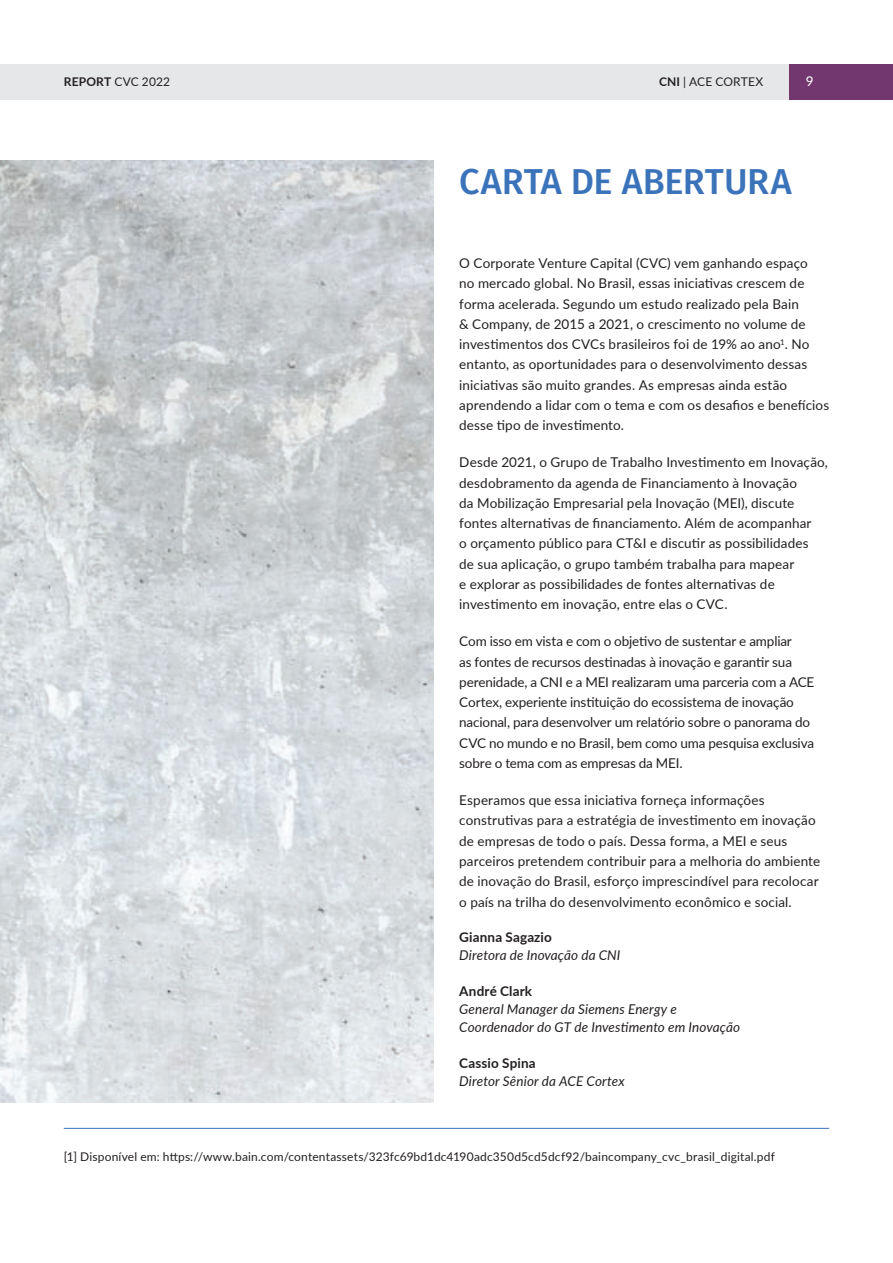
<style>
.page{position:relative;width:893px;height:1263px;background:#fff}
.page>*{position:absolute;margin:0;border:0;box-sizing:border-box;transform-origin:0 0}
.t1{font:500 36px "Fira Sans";color:#3b73ba}
.t2{font:13.5px/20.2px "Lato";letter-spacing:.01em;color:#231f20}
.t3{font:13.5px/20.2px "Lato";letter-spacing:-.01em;color:#231f20}
.t4{font:italic 13.5px/18px "Lato";letter-spacing:.01em;color:#231f20}
.t5{font:700 13.5px "Lato";letter-spacing:.01em;color:#231f20}
.t6{font:13.5px "Lato";color:#fff}
.t7{font:12px "Lato";letter-spacing:.015em;color:#231f20}
.s1{font-weight:700}
</style>
<div class="page">
<img style="left:0;top:161px;width:434px;height:941px">
<hr style="left:64px;top:1128px;width:765px;height:1px;background:#3b73ba">
<div style="left:789px;top:64px;width:104px;height:35px;background:#73376f"></div>
<div style="left:0;top:64px;width:342px;height:35px;background:#e6e7e9"></div>
<div style="left:342px;top:64px;width:447px;height:35px;background:#e6e7e9"></div>
<p class="t7" style="left:64px;top:73px;width:108px"><span class="s1">REPORT</span> CVC 2022</p>
<p class="t7" style="left:659px;top:73px;width:106px"><span class="s1">CNI</span> | ACE CORTEX</p>
<p class="t6" style="left:806px;top:71px;width:9px">9</p>
<h1 class="t1" style="left:459px;top:153px;width:334px">CARTA DE ABERTURA</h1>
<p class="t2" style="left:459px;top:253px;width:371px">O Corporate Venture Capital (CVC) vem ganhando espaço<br>no mercado global. No Brasil, essas iniciativas crescem de forma acelerada. Segundo um estudo realizado pela Bain<br>&amp; Company, de 2015 a 2021, o crescimento no volume de investimentos dos CVCs brasileiros foi de 19% ao ano<sup>1</sup>. No entanto, as oportunidades para o desenvolvimento dessas iniciativas são muito grandes. As empresas ainda estão aprendendo a lidar com o tema e com os desafios e benefícios desse tipo de investimento.</p>
<p class="t2" style="left:459px;top:452px;width:370px">Desde 2021, o Grupo de Trabalho Investimento em Inovação, desdobramento da agenda de Financiamento à Inovação<br>da Mobilização Empresarial pela Inovação (MEI), discute fontes alternativas de financiamento. Além de acompanhar<br>o orçamento público para CT&amp;I e discutir as possibilidades<br>de sua aplicação, o grupo também trabalha para mapear<br>e explorar as possibilidades de fontes alternativas de investimento em inovação, entre elas o CVC.</p>
<p class="t3" style="left:459px;top:631px;width:357px">Com isso em vista e com o objetivo de sustentar e ampliar<br>as fontes de recursos destinadas à inovação e garantir sua perenidade, a CNI e a MEI realizaram uma parceria com a ACE Cortex, experiente instituição do ecossistema de inovação nacional, para desenvolver um relatório sobre o panorama do CVC no mundo e no Brasil, bem como uma pesquisa exclusiva sobre o tema com as empresas da MEI.</p>
<p class="t2" style="left:459px;top:790px;width:363px">Esperamos que essa iniciativa forneça informações construtivas para a estratégia de investimento em inovação de empresas de todo o país. Dessa forma, a MEI e seus parceiros pretendem contribuir para a melhoria do ambiente de inovação do Brasil, esforço imprescindível para recolocar o país na trilha do desenvolvimento econômico e social.</p>
<p class="t5" style="left:459px;top:927px;width:94px">Gianna Sagazio</p>
<p class="t4" style="left:459px;top:945px;width:163px">Diretora de Inovação da CNI</p>
<p class="t5" style="left:459px;top:981px;width:74px">André Clark</p>
<p class="t4" style="left:459px;top:999px;width:282px">General Manager da Siemens Energy e<br>Coordenador do GT de Investimento em Inovação</p>
<p class="t5" style="left:459px;top:1053px;width:78px">Cassio Spina</p>
<p class="t4" style="left:459px;top:1071px;width:167px">Diretor Sênior da ACE Cortex</p>
<p class="t7" style="left:64px;top:1148px;width:713px">[1] Disponível em: https://www.bain.com/contentassets/323fc69bd1dc4190adc350d5cd5dcf92/baincompany_cvc_brasil_digital.pdf</p>
</div>
